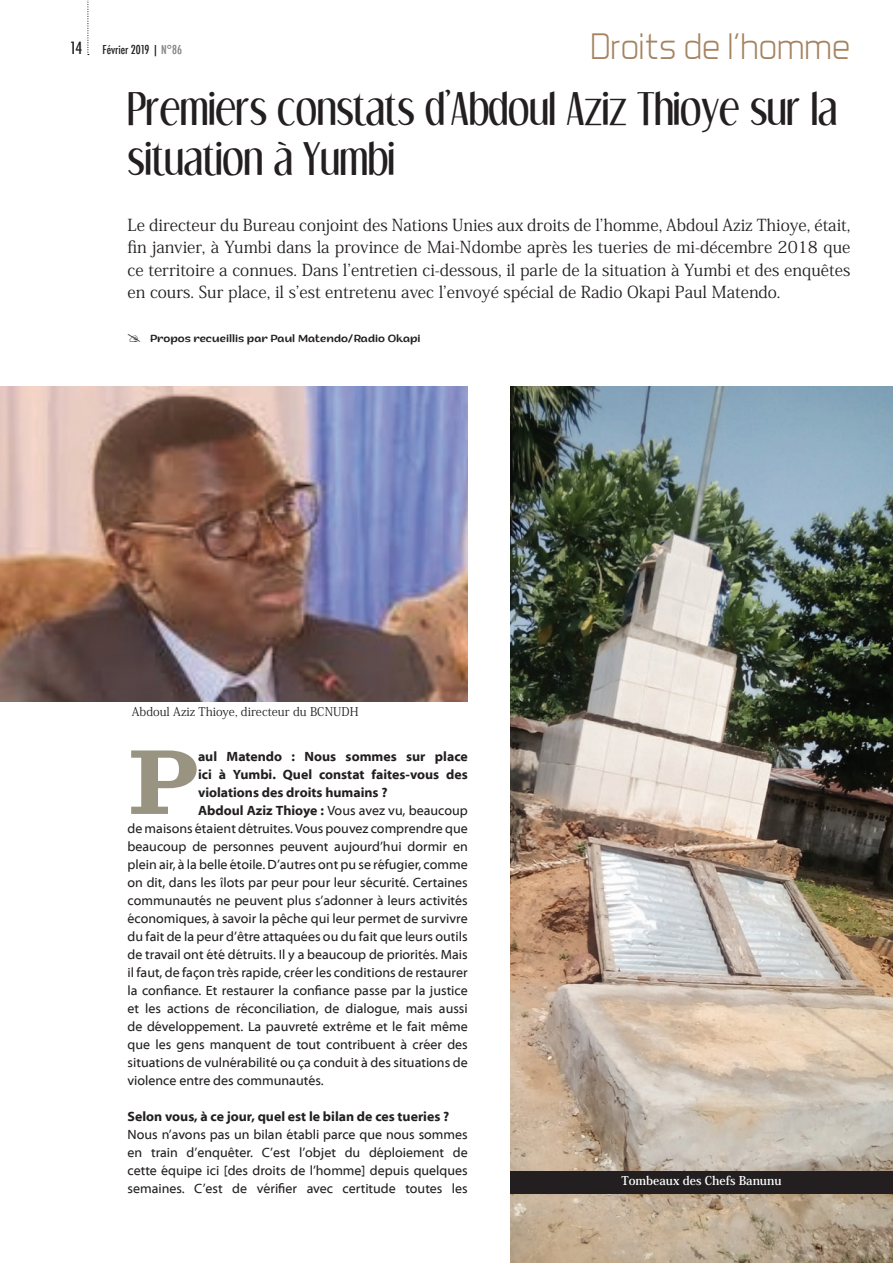
<style>
.page{position:relative;width:893px;height:1263px;background:#fff}
.page>*{position:absolute;margin:0;border:0;box-sizing:border-box;transform-origin:0 0}
.t1{font:700 90.6px "Ghostlight";color:#999482}
.t2{font:39px/49.5px "Dream Orphans";color:#231f20}
.t3{font:300 37.5px "Aero Matics";color:#a58360}
.t4{font:16.5px/22.5px "Koz Min Pr 6 N";color:#231f20;text-align:justify}
.t5{font:13.5px/18px "Myriad Web Pro";color:#231f20;text-align:justify}
.t6{font:700 13.5px "Myriad Web Pro";color:#231f20}
.t7{font:12px "Koz Min Pr 6 N";color:#231f20}
.t8{font:700 12px "Koz Min Pr 6 N";color:#fff}
.t9{font:500 condensed 12px "Futura";color:#231f20}
.t10{font:10.5px "Arturo Trial";color:#231f20}
.s1{font-size:16.5px}
.s2{color:#808285}
.s3{font-weight:700}
</style>
<div class="page">
<svg style="left:87px;top:0;width:2px;height:55px"></svg>
<img style="left:510px;top:386px;width:383px;height:877px">
<img style="left:0;top:386px;width:468px;height:316px">
<div style="left:510px;top:1172px;width:383px;height:22px;background:#231f20"></div>
<p class="t9" style="left:70px;top:42px;width:114px"><span class="s1">14</span> Février 2019 | <span class="s2">N°86</span></p>
<h3 class="t3" style="left:590px;top:24px;width:261px">Droits de l’homme</h3>
<h2 class="t2" style="left:128px;top:84px;width:711px">Premiers constats d’Abdoul Aziz Thioye sur la situation à Yumbi</h2>
<p class="t4" style="left:128px;top:214px;width:724px">Le directeur du Bureau conjoint des Nations Unies aux droits de l’homme, Abdoul Aziz Thioye, était, fin janvier, à Yumbi dans la province de Mai-Ndombe après les tueries de mi-décembre 2018 que ce territoire a connues. Dans l’entretien ci-dessous, il parle de la situation à Yumbi et des enquêtes en cours. Sur place, il s’est entretenu avec l’envoyé spécial de Radio Okapi Paul Matendo.</p>
<p class="t10" style="left:150px;top:332px;width:272px">Propos recueillis par Paul Matendo/Radio Okapi</p>
<p class="t7" style="left:132px;top:704px;width:228px">Abdoul Aziz Thioye, directeur du BCNUDH</p>
<h1 class="t1" style="left:128px;top:705px;width:72px">P</h1>
<p class="t6" style="left:198px;top:749px;width:271px">aul Matendo : Nous sommes sur place</p>
<p class="t6" style="left:198px;top:767px;width:271px">ici à Yumbi. Quel constat faites-vous des</p>
<p class="t6" style="left:198px;top:785px;width:191px">violations des droits humains ?</p>
<p class="t5" style="left:198px;top:802px;width:271px"><span class="s3">Abdoul Aziz Thioye :</span> Vous avez vu, beaucoup</p>
<p class="t5" style="left:128px;top:820px;width:342px">de maisons étaient détruites. Vous pouvez comprendre que</p>
<p class="t5" style="left:128px;top:838px;width:342px">beaucoup de personnes peuvent aujourd’hui dormir en</p>
<p class="t5" style="left:128px;top:856px;width:342px">plein air, à la belle étoile. D’autres ont pu se réfugier, comme</p>
<p class="t5" style="left:128px;top:874px;width:342px">on dit, dans les îlots par peur pour leur sécurité. Certaines</p>
<p class="t5" style="left:128px;top:892px;width:342px">communautés ne peuvent plus s’adonner à leurs activités</p>
<p class="t5" style="left:128px;top:910px;width:342px">économiques, à savoir la pêche qui leur permet de survivre</p>
<p class="t5" style="left:128px;top:928px;width:342px">du fait de la peur d’être attaquées ou du fait que leurs outils</p>
<p class="t5" style="left:128px;top:946px;width:342px">de travail ont été détruits. Il y a beaucoup de priorités. Mais</p>
<p class="t5" style="left:128px;top:964px;width:342px">il faut, de façon très rapide, créer les conditions de restaurer</p>
<p class="t5" style="left:128px;top:982px;width:342px">la confiance. Et restaurer la confiance passe par la justice</p>
<p class="t5" style="left:128px;top:1000px;width:342px">et les actions de réconciliation, de dialogue, mais aussi</p>
<p class="t5" style="left:128px;top:1018px;width:342px">de développement. La pauvreté extrême et le fait même</p>
<p class="t5" style="left:128px;top:1036px;width:342px">que les gens manquent de tout contribuent à créer des</p>
<p class="t5" style="left:128px;top:1054px;width:342px">situations de vulnérabilité ou ça conduit à des situations de</p>
<p class="t5" style="left:128px;top:1072px;width:198px">violence entre des communautés.</p>
<p class="t6" style="left:128px;top:1109px;width:323px">Selon vous, à ce jour, quel est le bilan de ces tueries ?</p>
<p class="t5" style="left:128px;top:1126px;width:342px">Nous n’avons pas un bilan établi parce que nous sommes en train d’enquêter. C’est l’objet du déploiement de cette équipe ici [des droits de l’homme] depuis quelques semaines. C’est de vérifier avec certitude toutes les</p>
<p class="t8" style="left:622px;top:1174px;width:161px">Tombeaux des Chefs Banunu</p>
</div>
